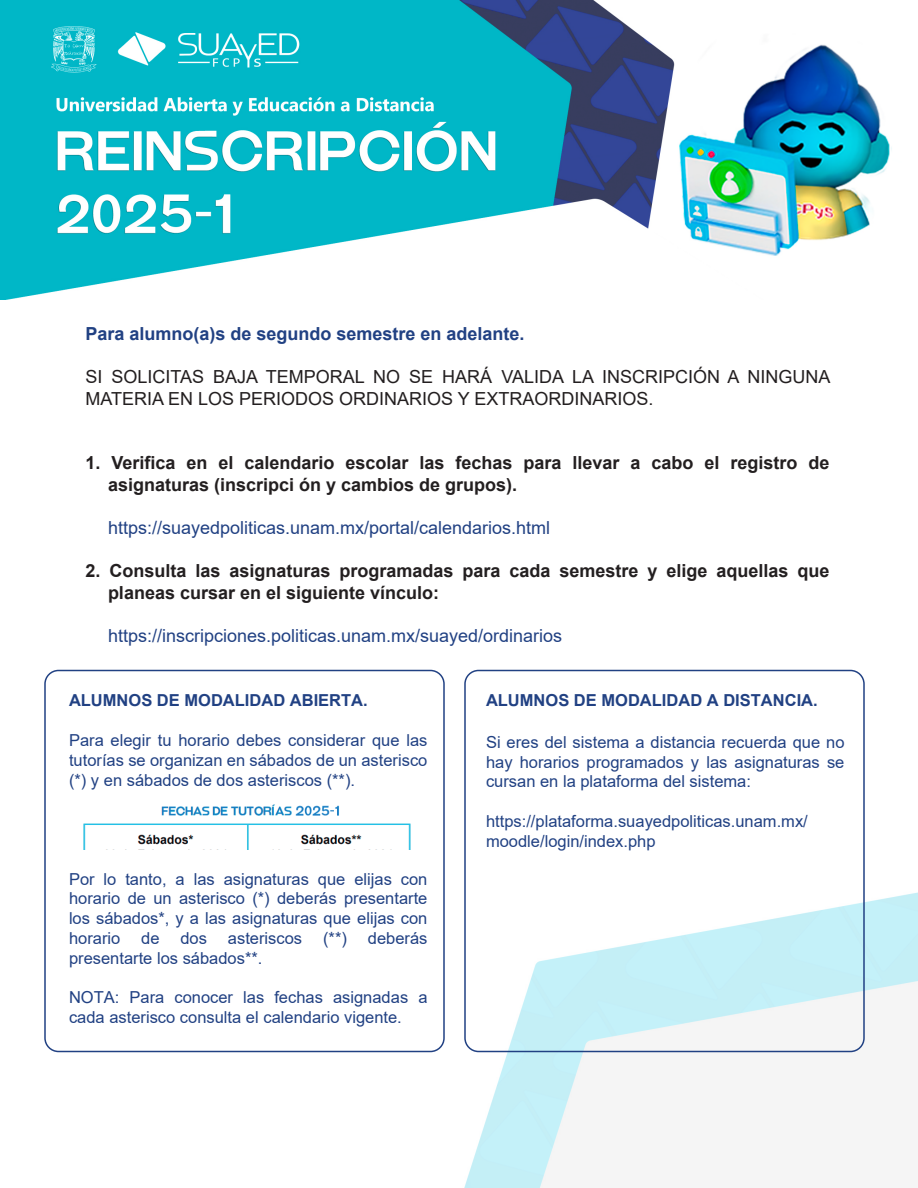
<style>
.page{position:relative;width:918px;height:1188px;background:#fff}
.page>*{position:absolute;margin:0;border:0;box-sizing:border-box;transform-origin:0 0}
.t1{font:700 18px/21.6px "Arial";color:#231f20}
.t2{font:18px "Arial";color:#214183}
.t3{font:18px/21.6px "Arial";color:#231f20}
.t4{font:700 18px "Arial";color:#214183}
.t5{font:16.5px/19.8px "Arial";color:#214183;text-align:justify}
.t6{font:700 16.5px "Arial";color:#214183}
</style>
<div class="page">
<img style="left:0;top:0;width:892px;height:300px">
<img style="left:464px;top:892px;width:454px;height:295px">
<img style="left:83px;top:804px;width:328px;height:46px">
<div style="left:44px;top:670px;width:401px;height:382px;border:2px solid #214183;border-radius:14px"></div>
<div style="left:464px;top:670px;width:401px;height:382px;border:2px solid #214183;border-radius:14px"></div>
<p class="t4" style="left:86px;top:321px;width:441px">Para alumno(a)s de segundo semestre en adelante.</p>
<p class="t3" style="left:86px;top:366px;width:747px">SI SOLICITAS BAJA TEMPORAL NO SE HARÁ VALIDA LA INSCRIPCIÓN A NINGUNA<br>MATERIA EN LOS PERIODOS ORDINARIOS Y EXTRAORDINARIOS.</p>
<p class="t1" style="left:108px;top:453px;width:723px;text-indent:-22px">1. Verifica en el calendario escolar las fechas para llevar a cabo el registro de asignaturas (inscripci ón y cambios de grupos).</p>
<p class="t2" style="left:108px;top:516px;width:444px">https://suayedpoliticas.unam.mx/portal/calendarios.html</p>
<p class="t1" style="left:108px;top:561px;width:723px;text-indent:-22px">2. Consulta las asignaturas programadas para cada semestre y elige aquellas que planeas cursar en el siguiente vínculo:</p>
<p class="t2" style="left:108px;top:624px;width:456px">https://inscripciones.politicas.unam.mx/suayed/ordinarios</p>
<p class="t6" style="left:69px;top:689px;width:300px">ALUMNOS DE MODALIDAD ABIERTA.</p>
<p class="t5" style="left:69px;top:730px;width:360px">Para elegir tu horario debes considerar que las tutorías se organizan en sábados de un asterisco (*) y en sábados de dos asteriscos (**).</p>
<p class="t5" style="left:69px;top:869px;width:360px">Por lo tanto, a las asignaturas que elijas con horario de un asterisco (*) deberás presentarte los sábados*, y a las asignaturas que elijas con horario</p>
<p class="t5" style="left:141px;top:928px;width:20px">de</p>
<p class="t5" style="left:180px;top:928px;width:28px">dos</p>
<p class="t5" style="left:228px;top:928px;width:76px">asteriscos</p>
<p class="t5" style="left:323px;top:928px;width:25px">(**)</p>
<p class="t5" style="left:368px;top:928px;width:61px">deberás</p>
<p class="t5" style="left:69px;top:948px;width:195px">presentarte los sábados**.</p>
<p class="t5" style="left:69px;top:988px;width:360px">NOTA: Para conocer las fechas asignadas a cada asterisco consulta el calendario vigente.</p>
<p class="t6" style="left:486px;top:689px;width:333px">ALUMNOS DE MODALIDAD A DISTANCIA.</p>
<p class="t5" style="left:486px;top:732px;width:360px">Si eres del sistema a distancia recuerda que no hay horarios programados y las asignaturas se cursan en la plataforma del sistema:</p>
<p class="t5" style="left:486px;top:811px;width:323px">https://plataforma.suayedpoliticas.unam.mx/ moodle/login/index.php</p>
</div>
